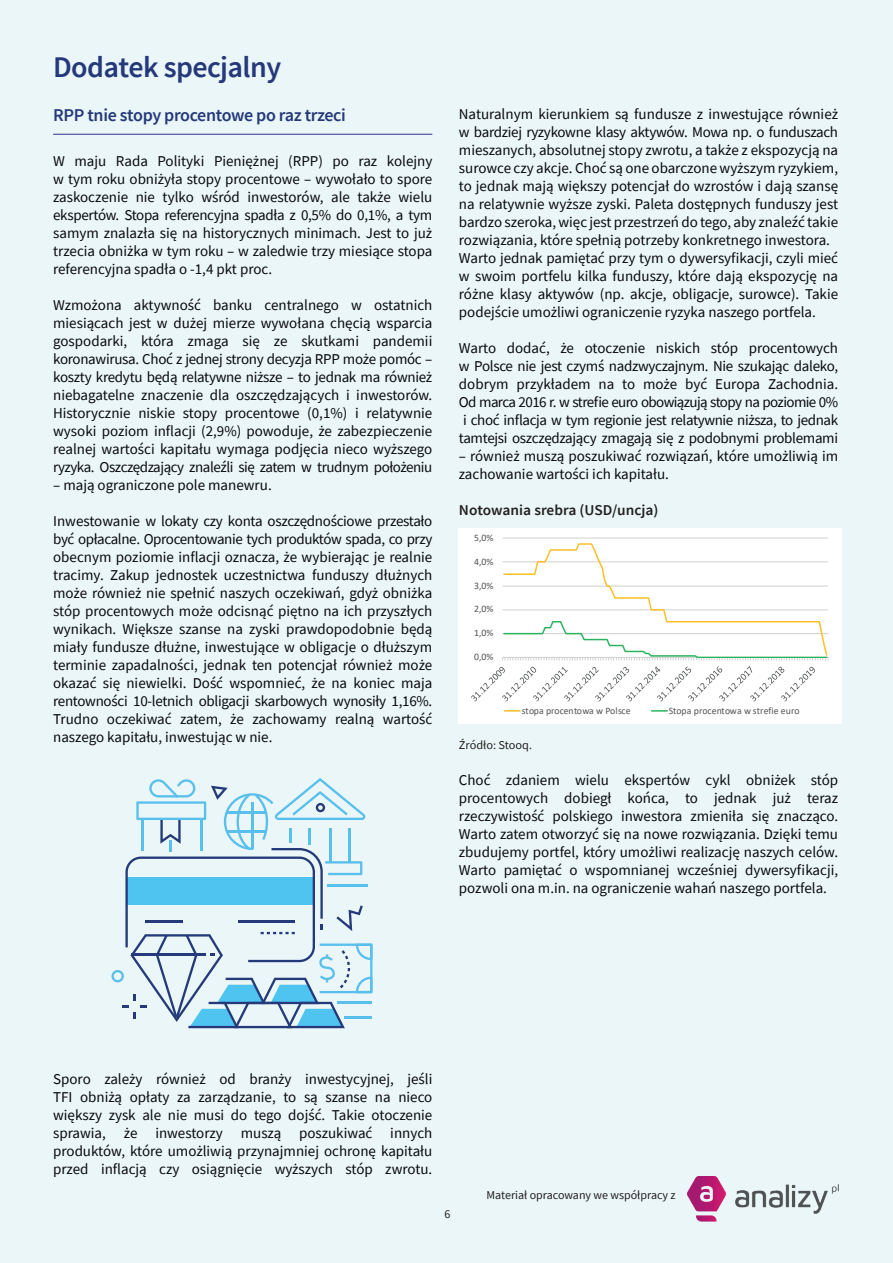
<style>
.page{position:relative;width:893px;height:1263px;background:#eaf6f7}
.page>*{position:absolute;margin:0;border:0;box-sizing:border-box;transform-origin:0 0}
.t1{font:600 30px "Source Sans Pro";letter-spacing:-.02em;color:#25387a}
.t2{font:600 18px "Source Sans Pro";letter-spacing:-.02em;color:#25387a}
.t3{font:15px/18px "Source Sans Pro";color:#08080e;text-align:justify}
.t4{font:600 15px "Source Sans Pro";color:#231f20}
.t5{font:12px "Source Sans Pro";color:#231f20}
.t6{font:9.9px "Calibri";color:#515455}
</style>
<div class="page">
<hr style="left:53px;top:134px;width:379px;height:1px;background:#2e3092">
<div style="left:459px;top:528px;width:383px;height:196px;background:#fff"></div>
<hr style="left:502px;top:538px;width:326px;height:1px;background:#cfd1d0">
<svg style="left:502px;top:543px;width:327px;height:117px"></svg>
<svg style="left:471px;top:666px;width:344px;height:36px"></svg>
<svg style="left:504px;top:710px;width:16px;height:2px"></svg>
<svg style="left:652px;top:710px;width:15px;height:2px"></svg>
<svg style="left:111px;top:778px;width:261px;height:250px"></svg>
<hr style="left:227px;top:830px;width:39px;height:2px;background:#59c0ed">
<hr style="left:227px;top:811px;width:39px;height:3px;background:#59c0ed">
<img style="left:687px;top:1177px;width:151px;height:44px">
<h1 class="t1" style="left:53px;top:48px;width:230px">Dodatek specjalny</h1>
<p class="t2" style="left:53px;top:104px;width:294px">RPP tnie stopy procentowe po raz trzeci</p>
<p class="t3" style="left:53px;top:152px;width:381px">W maju Rada Polityki Pieniężnej (RPP) po raz kolejny w tym roku obniżyła stopy procentowe – wywołało to spore zaskoczenie nie tylko wśród inwestorów, ale także wielu ekspertów. Stopa referencyjna spadła z 0,5% do 0,1%, a tym samym znalazła się na historycznych minimach. Jest to już trzecia obniżka w tym roku – w zaledwie trzy miesiące stopa referencyjna spadła o -1,4 pkt proc.</p>
<p class="t3" style="left:53px;top:296px;width:381px">Wzmożona aktywność banku centralnego w ostatnich miesiącach jest w dużej mierze wywołana chęcią wsparcia gospodarki, która zmaga się ze skutkami pandemii koronawirusa. Choć z jednej strony decyzja RPP może pomóc – koszty kredytu będą relatywne niższe – to jednak ma również niebagatelne znaczenie dla oszczędzających i inwestorów.<br>Historycznie niskie stopy procentowe (0,1%) i relatywnie wysoki poziom inflacji (2,9%) powoduje, że zabezpieczenie realnej wartości kapitału wymaga podjęcia nieco wyższego ryzyka. Oszczędzający znaleźli się zatem w trudnym położeniu</p>
<p class="t3" style="left:53px;top:476px;width:220px">– mają ograniczone pole manewru.</p>
<p class="t3" style="left:53px;top:512px;width:381px">Inwestowanie w lokaty czy konta oszczędnościowe przestało być opłacalne. Oprocentowanie tych produktów spada, co przy obecnym poziomie inflacji oznacza, że wybierając je realnie tracimy. Zakup jednostek uczestnictwa funduszy dłużnych może również nie spełnić naszych oczekiwań, gdyż obniżka stóp procentowych może odcisnąć piętno na ich przyszłych wynikach. Większe szanse na zyski prawdopodobnie będą miały fundusze dłużne, inwestujące w obligacje o dłuższym terminie zapadalności, jednak ten potencjał również może okazać się niewielki. Dość wspomnieć, że na koniec maja rentowności 10-letnich obligacji skarbowych wynosiły 1,16%.<br>Trudno oczekiwać zatem, że zachowamy realną wartość naszego kapitału, inwestując w nie.</p>
<p class="t3" style="left:459px;top:105px;width:381px;text-align:left">Naturalnym kierunkiem są fundusze z inwestujące również w bardziej ryzykowne klasy aktywów. Mowa np. o funduszach mieszanych, absolutnej stopy zwrotu, a także z ekspozycją na surowce czy akcje. Choć są one obarczone wyższym ryzykiem, to jednak mają większy potencjał do wzrostów i dają szansę na relatywnie wyższe zyski. Paleta dostępnych funduszy jest bardzo szeroka, więc jest przestrzeń do tego, aby znaleźć takie rozwiązania, które spełnią potrzeby konkretnego inwestora.<br>Warto jednak pamiętać przy tym o dywersyfikacji, czyli mieć w swoim portfelu kilka funduszy, które dają ekspozycję na różne klasy aktywów (np. akcje, obligacje, surowce). Takie podejście umożliwi ograniczenie ryzyka naszego portfela.</p>
<p class="t3" style="left:459px;top:339px;width:381px">Warto dodać, że otoczenie niskich stóp procentowych w Polsce nie jest czymś nadzwyczajnym. Nie szukając daleko, dobrym przykładem na to może być Europa Zachodnia.<br>Od marca 2016 r. w strefie euro obowiązują stopy na poziomie 0% i choć inflacja w tym regionie jest relatywnie niższa, to jednak tamtejsi oszczędzający zmagają się z podobnymi problemami</p>
<p class="t3" style="left:459px;top:447px;width:381px">– również muszą poszukiwać rozwiązań, które umożliwią im zachowanie wartości ich kapitału.</p>
<p class="t4" style="left:459px;top:500px;width:201px">Notowania srebra (USD/uncja)</p>
<p class="t6" style="left:474px;top:531px;width:21px">5,0%</p>
<p class="t6" style="left:474px;top:555px;width:21px">4,0%</p>
<p class="t6" style="left:474px;top:578px;width:21px">3,0%</p>
<p class="t6" style="left:474px;top:602px;width:21px">2,0%</p>
<p class="t6" style="left:474px;top:626px;width:21px">1,0%</p>
<p class="t6" style="left:474px;top:650px;width:21px">0,0%</p>
<p class="t6" style="left:522px;top:704px;width:111px">stopa procentowa w Polsce</p>
<p class="t6" style="left:669px;top:704px;width:132px">Stopa procentowa w strefie euro</p>
<p class="t5" style="left:459px;top:737px;width:75px">Źródło: Stooq.</p>
<p class="t3" style="left:459px;top:771px;width:381px">Choć zdaniem wielu ekspertów cykl obniżek stóp procentowych dobiegł końca, to jednak już teraz rzeczywistość polskiego inwestora zmieniła się znacząco.<br>Warto zatem otworzyć się na nowe rozwiązania. Dzięki temu zbudujemy portfel, który umożliwi realizację naszych celów.<br>Warto pamiętać o wspomnianej wcześniej dywersyfikacji, pozwoli ona m.in. na ograniczenie wahań naszego portfela.</p>
<p class="t3" style="left:53px;top:1070px;width:381px">Sporo zależy również od branży inwestycyjnej, jeśli TFI obniżą opłaty za zarządzanie, to są szanse na nieco większy zysk ale nie musi do tego dojść. Takie otoczenie sprawia, że inwestorzy muszą poszukiwać innych produktów, które umożliwią przynajmniej ochronę kapitału przed inflacją czy osiągnięcie wyższych stóp zwrotu.</p>
<p class="t5" style="left:444px;top:1206px;width:7px">6</p>
<p class="t5" style="left:487px;top:1187px;width:191px">Materiał opracowany we współpracy z</p>
</div>
